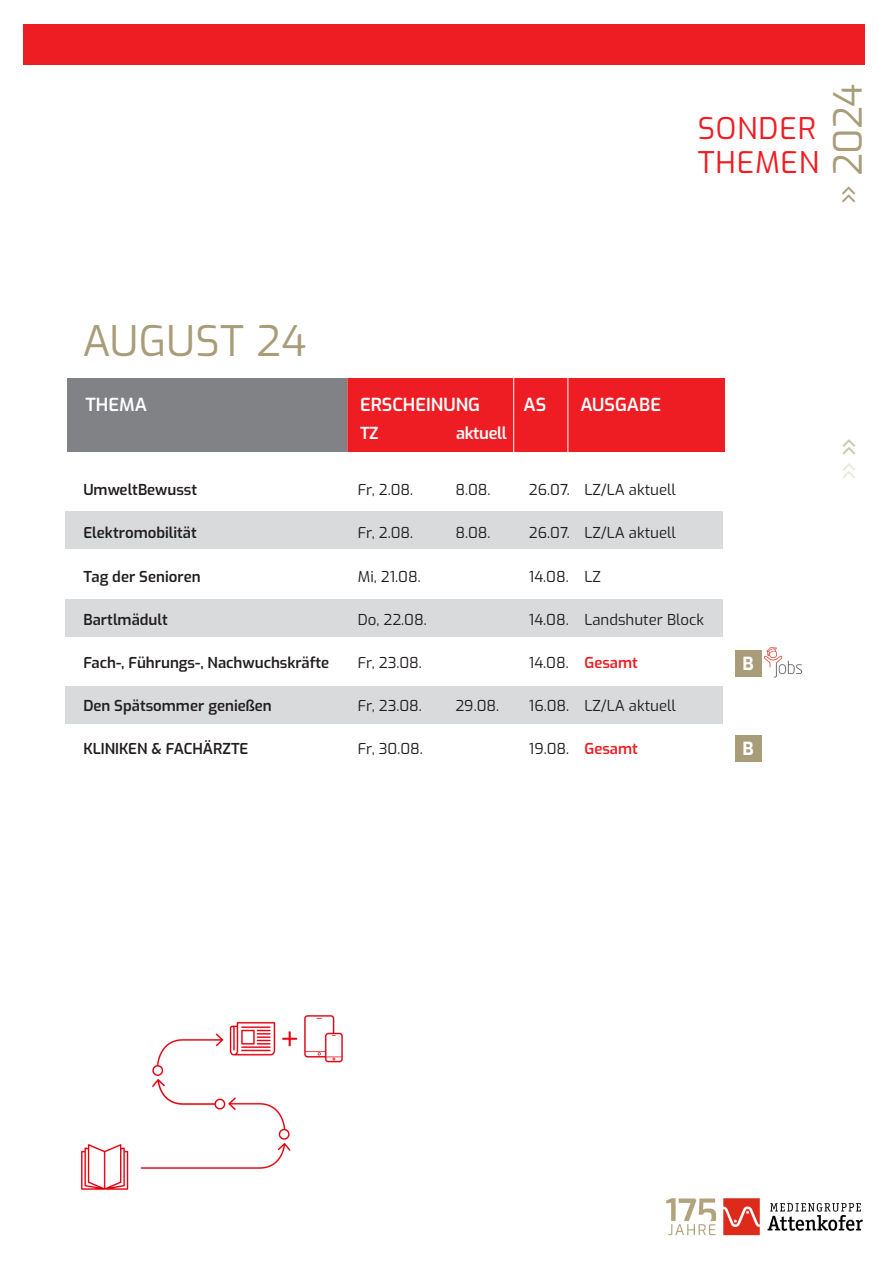
<style>
.page{position:relative;width:893px;height:1263px;background:#fff}
.page>*{position:absolute;margin:0;border:0;box-sizing:border-box;transform-origin:0 0}
.t1{font:42px "Exo";letter-spacing:.01em;color:#a99d79}
.t2{font:38.85px "Exo";color:#a99d79}
.t3{font:30.15px "Exo";color:#ebe7de}
.t4{font:29.85px/33.8px "Exo";letter-spacing:.03em;color:#ee1d23}
.t5{font:600 20.25px "Exo";color:#fff}
.t6{font:600 18px "Exo";color:#fff}
.t7{font:700 18px "Exo";color:#fff}
.t8{font:600 16.5px "Exo";letter-spacing:-.02em;color:#fff}
.t9{font:15px "Exo";color:#231f20}
.t10{font:600 15px "Exo";color:#231f20}
.s1{font-size:31.5px}
.s2{font-weight:600;color:#ee1d23}
.s3{color:#ccc4ae}
</style>
<div class="page">
<div style="left:65px;top:511px;width:657px;height:38px;background:#d9dadc"></div>
<div style="left:65px;top:599px;width:657px;height:38px;background:#d9dadc"></div>
<div style="left:65px;top:686px;width:657px;height:38px;background:#d9dadc"></div>
<div style="left:23px;top:24px;width:842px;height:40px;background:#ee1d23"></div>
<div style="left:68px;top:378px;width:656px;height:73px;background:#ee1d23"></div>
<hr style="left:513px;top:368px;width:1px;height:90px;background:#fff">
<hr style="left:567px;top:368px;width:1px;height:90px;background:#fff">
<hr style="left:346px;top:368px;width:1px;height:90px;background:#fff">
<div style="left:67px;top:378px;width:279px;height:73px;background:#808285"></div>
<div style="left:735px;top:650px;width:27px;height:26px;background:#a99d79"></div>
<div style="left:735px;top:735px;width:27px;height:26px;background:#a99d79"></div>
<img style="left:82px;top:1015px;width:261px;height:174px">
<img style="left:765px;top:648px;width:38px;height:30px">
<img style="left:666px;top:1198px;width:197px;height:38px">
<p class="t4" style="left:698px;top:110px;width:123px">SONDER<br>THEMEN</p>
<p class="t2" style="left:820px;top:204px;width:122px;rotate:-90deg"><span class="s1">»</span> 2024</p>
<p class="t1" style="left:82px;top:310px;width:225px">AUGUST 24</p>
<p class="t5" style="left:83px;top:386px;width:71px">THEMA</p>
<p class="t5" style="left:358px;top:386px;width:137px">ERSCHEINUNG</p>
<p class="t5" style="left:529px;top:386px;width:92px">AUSGABE</p>
<p class="t6" style="left:86px;top:391px;width:63px">THEMA</p>
<p class="t6" style="left:360px;top:391px;width:122px">ERSCHEINUNG</p>
<p class="t6" style="left:523px;top:391px;width:24px">AS</p>
<p class="t6" style="left:580px;top:391px;width:82px">AUSGABE</p>
<p class="t8" style="left:360px;top:421px;width:20px">TZ</p>
<p class="t8" style="left:456px;top:421px;width:52px">aktuell</p>
<p class="t10" style="left:83px;top:479px;width:115px">UmweltBewusst</p>
<p class="t9" style="left:358px;top:479px;width:57px">Fr, 2.08.</p>
<p class="t9" style="left:455px;top:479px;width:37px">8.08.</p>
<p class="t9" style="left:529px;top:479px;width:149px">26.07. LZ/LA aktuell</p>
<p class="t10" style="left:83px;top:522px;width:115px">Elektromobilität</p>
<p class="t9" style="left:358px;top:522px;width:57px">Fr, 2.08.</p>
<p class="t9" style="left:455px;top:522px;width:37px">8.08.</p>
<p class="t9" style="left:529px;top:522px;width:149px">26.07. LZ/LA aktuell</p>
<p class="t10" style="left:83px;top:565px;width:119px">Tag der Senioren</p>
<p class="t9" style="left:358px;top:565px;width:64px">Mi, 21.08.</p>
<p class="t9" style="left:529px;top:565px;width:73px">14.08. LZ</p>
<p class="t10" style="left:83px;top:608px;width:86px">Bartlmädult</p>
<p class="t9" style="left:358px;top:608px;width:70px">Do, 22.08.</p>
<p class="t9" style="left:529px;top:608px;width:177px">14.08. Landshuter Block</p>
<p class="t10" style="left:83px;top:652px;width:247px">Fach-, Führungs-, Nachwuchskräfte</p>
<p class="t9" style="left:358px;top:652px;width:66px">Fr, 23.08.</p>
<p class="t9" style="left:529px;top:652px;width:111px">14.08. <span class="s2">Gesamt</span></p>
<p class="t10" style="left:83px;top:695px;width:190px">Den Spätsommer genießen</p>
<p class="t9" style="left:358px;top:695px;width:66px">Fr, 23.08.</p>
<p class="t9" style="left:455px;top:695px;width:45px">29.08.</p>
<p class="t9" style="left:529px;top:695px;width:149px">16.08. LZ/LA aktuell</p>
<p class="t10" style="left:83px;top:738px;width:167px">KLINIKEN &amp; FACHÄRZTE</p>
<p class="t9" style="left:358px;top:738px;width:66px">Fr, 30.08.</p>
<p class="t9" style="left:529px;top:738px;width:111px">19.08. <span class="s2">Gesamt</span></p>
<p class="t7" style="left:743px;top:650px;width:13px">B</p>
<p class="t7" style="left:743px;top:735px;width:13px">B</p>
<p class="t3" style="left:825px;top:480px;width:44px;rotate:-90deg">»<span class="s3">»</span></p>
</div>
